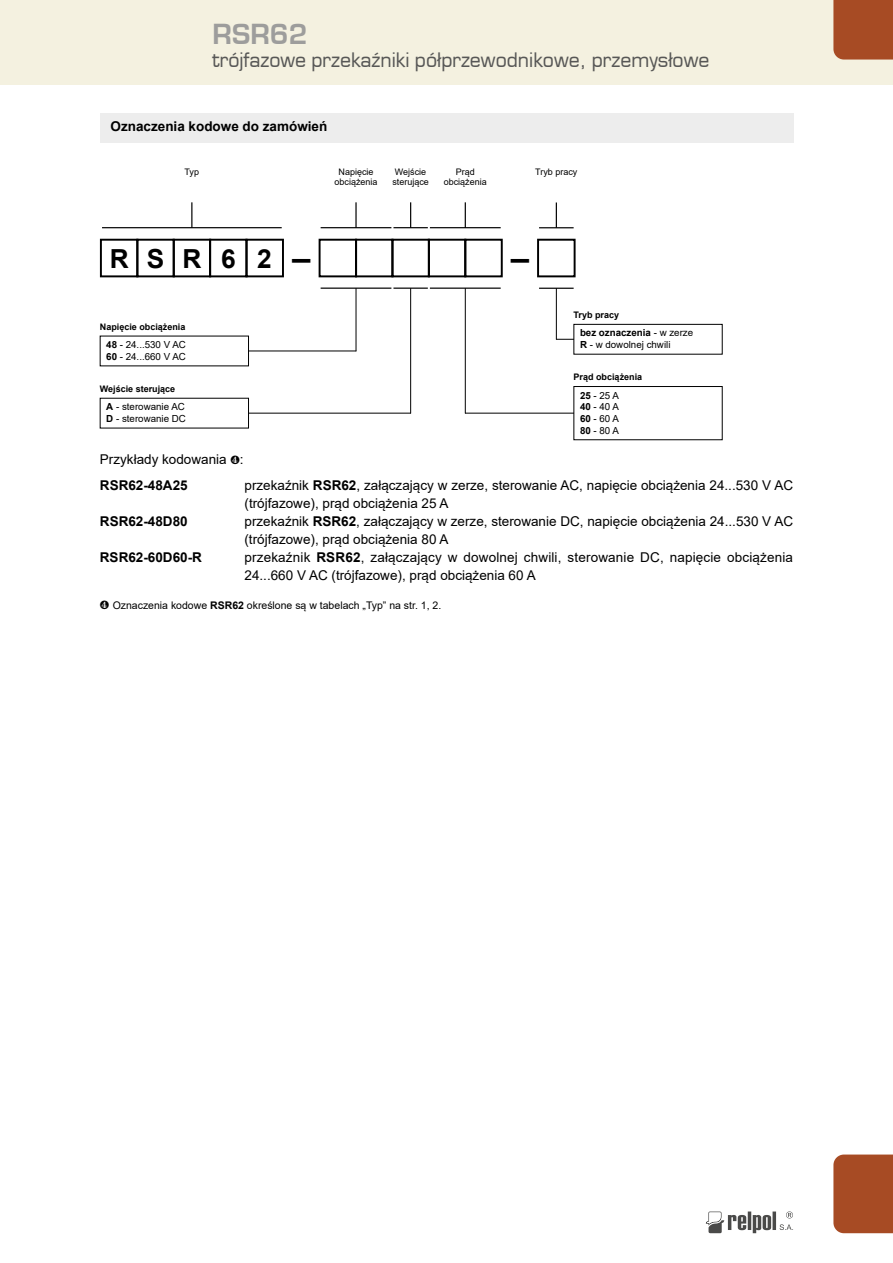
<style>
.page{position:relative;width:893px;height:1263px;background:#fff}
.page>*{position:absolute;margin:0;border:0;box-sizing:border-box;transform-origin:0 0}
.t1{font:700 27px "Euromode";color:#9d9d9c}
.t2{font:700 26.25px "Arial";letter-spacing:.72em;color:#000}
.t3{font:700 26.25px "Arial";letter-spacing:.72em;color:#000;scale:.7 1}
.t4{font:19.5px "Euromode";color:#575756}
.t5{font:13.5px/18px "Arial";color:#000}
.t6{font:700 13.5px "Arial";color:#000}
.t7{font:10.5px "Arial";color:#000}
.t8{font:9.75px/11.7px "Arial";color:#000}
.t9{font:9px/10.8px "Arial";color:#000;text-align:center}
.t10{font:700 9px "Arial";color:#000}
.s1{font-weight:700}
</style>
<div class="page">
<div style="left:0;top:0;width:893px;height:85px;background:#f4f1e0"></div>
<div style="left:833px;top:1154px;width:60px;height:79px;background:#a74b24"></div>
<div style="left:833px;top:0;width:60px;height:60px;background:#a74b24"></div>
<svg style="left:706px;top:1211px;width:87px;height:22px"></svg>
<hr style="left:243px;top:351px;width:113px;height:1px;background:#000">
<hr style="left:556px;top:339px;width:50px;height:1px;background:#000">
<hr style="left:465px;top:413px;width:171px;height:1px;background:#000">
<hr style="left:238px;top:413px;width:173px;height:1px;background:#000">
<div style="left:100px;top:113px;width:693px;height:29px;background:#ededed"></div>
<div style="left:100px;top:336px;width:148px;height:30px;background:#fff"></div>
<hr style="left:556px;top:288px;width:1px;height:52px;background:#000">
<div style="left:537px;top:239px;width:39px;height:38px;border:2px solid #000"></div>
<div style="left:391px;top:239px;width:39px;height:38px;border:2px solid #000"></div>
<div style="left:428px;top:239px;width:38px;height:38px;border:2px solid #000"></div>
<hr style="left:102px;top:227px;width:180px;height:1px;background:#000">
<svg style="left:191px;top:202px;width:1px;height:25px"></svg>
<hr style="left:393px;top:227px;width:35px;height:1px;background:#000">
<svg style="left:410px;top:202px;width:1px;height:25px"></svg>
<hr style="left:539px;top:227px;width:35px;height:1px;background:#000">
<svg style="left:556px;top:202px;width:1px;height:26px"></svg>
<hr style="left:410px;top:288px;width:1px;height:125px;background:#000">
<div style="left:319px;top:239px;width:38px;height:38px;border:2px solid #000"></div>
<div style="left:355px;top:239px;width:38px;height:38px;border:2px solid #000"></div>
<hr style="left:321px;top:227px;width:70px;height:1px;background:#000">
<hr style="left:355px;top:202px;width:2px;height:26px;background:#000">
<hr style="left:356px;top:288px;width:1px;height:63px;background:#000">
<div style="left:209px;top:239px;width:39px;height:38px;border:2px solid #000"></div>
<div style="left:245px;top:239px;width:39px;height:38px;border:2px solid #000"></div>
<div style="left:173px;top:239px;width:38px;height:38px;border:2px solid #000"></div>
<div style="left:136px;top:239px;width:39px;height:38px;border:2px solid #000"></div>
<div style="left:100px;top:239px;width:38px;height:38px;border:2px solid #000"></div>
<div style="left:464px;top:239px;width:39px;height:38px;border:2px solid #000"></div>
<hr style="left:430px;top:227px;width:71px;height:1px;background:#000">
<hr style="left:393px;top:288px;width:35px;height:1px;background:#000">
<hr style="left:539px;top:288px;width:35px;height:1px;background:#000">
<hr style="left:321px;top:288px;width:70px;height:1px;background:#000">
<hr style="left:430px;top:288px;width:71px;height:1px;background:#000">
<svg style="left:465px;top:202px;width:1px;height:25px"></svg>
<hr style="left:465px;top:288px;width:1px;height:125px;background:#000">
<div style="left:100px;top:398px;width:148px;height:30px;background:#fff"></div>
<div style="left:574px;top:324px;width:148px;height:30px;background:#fff"></div>
<div style="left:574px;top:324px;width:148px;height:30px;border:1px solid #000"></div>
<div style="left:574px;top:386px;width:148px;height:54px;background:#fff"></div>
<div style="left:574px;top:386px;width:148px;height:54px;border:1px solid #000"></div>
<h1 class="t1" style="left:213px;top:18px;width:97px">RSR62</h1>
<h3 class="t4" style="left:213px;top:48px;width:498px">trójfazowe przekaźniki półprzewodnikowe, przemysłowe</h3>
<p class="t6" style="left:111px;top:117px;width:218px">Oznaczenia kodowe do zamówień</p>
<p class="t9" style="left:185px;top:166px;width:16px">Typ</p>
<p class="t9" style="left:334px;top:166px;width:45px">Napięcie obciążenia</p>
<p class="t9" style="left:392px;top:166px;width:38px;text-align:left">Wejście sterujące</p>
<p class="t9" style="left:535px;top:166px;width:44px">Tryb pracy</p>
<p class="t9" style="left:444px;top:166px;width:45px">Prąd obciążenia</p>
<h2 class="t2" style="left:110px;top:240px;width:202px">RSR62—</h2>
<h2 class="t3" style="left:511px;top:240px;width:28px">—</h2>
<p class="t10" style="left:100px;top:320px;width:87px">Napięcie obciążenia</p>
<p class="t8" style="left:106px;top:339px;width:81px"><span class="s1">48</span> - 24...530 V AC<br><span class="s1">60</span> - 24...660 V AC</p>
<p class="t10" style="left:100px;top:382px;width:77px">Wejście sterujące</p>
<p class="t8" style="left:106px;top:401px;width:81px"><span class="s1">A</span> - sterowanie AC<br><span class="s1">D</span> - sterowanie DC</p>
<p class="t10" style="left:574px;top:308px;width:47px">Tryb pracy</p>
<p class="t8" style="left:580px;top:327px;width:115px"><span class="s1">bez oznaczenia</span> - w zerze<br><span class="s1">R</span> - w dowolnej chwili</p>
<p class="t10" style="left:574px;top:371px;width:70px">Prąd obciążenia</p>
<p class="t8" style="left:580px;top:389px;width:41px;text-align:justify"><span class="s1">25</span> - 25 A <span class="s1">40</span> - 40 A <span class="s1">60</span> - 60 A <span class="s1">80</span> - 80 A</p>
<p class="t5" style="left:100px;top:446px;width:145px;line-height:26.4px">Przykłady kodowania ❹:<br><span class="s1">RSR62-48A25</span></p>
<p class="t5" style="left:244px;top:476px;width:550px">przekaźnik <span class="s1">RSR62</span>, załączający w zerze, sterowanie AC, napięcie obciążenia 24...530 V AC (trójfazowe), prąd obciążenia 25 A</p>
<p class="t6" style="left:100px;top:512px;width:89px">RSR62-48D80</p>
<p class="t5" style="left:244px;top:512px;width:550px">przekaźnik <span class="s1">RSR62</span>, załączający w zerze, sterowanie DC, napięcie obciążenia 24...530 V AC (trójfazowe), prąd obciążenia 80 A</p>
<p class="t6" style="left:100px;top:548px;width:104px">RSR62-60D60-R</p>
<p class="t5" style="left:244px;top:548px;width:550px">przekaźnik <span class="s1">RSR62</span>, załączający w dowolnej chwili, sterowanie DC, napięcie obciążenia<br>24...660 V AC (trójfazowe), prąd obciążenia 60 A</p>
<p class="t7" style="left:100px;top:598px;width:343px">❹ Oznaczenia kodowe <span class="s1">RSR62</span> określone są w tabelach „Typ” na str. 1, 2.</p>
</div>
